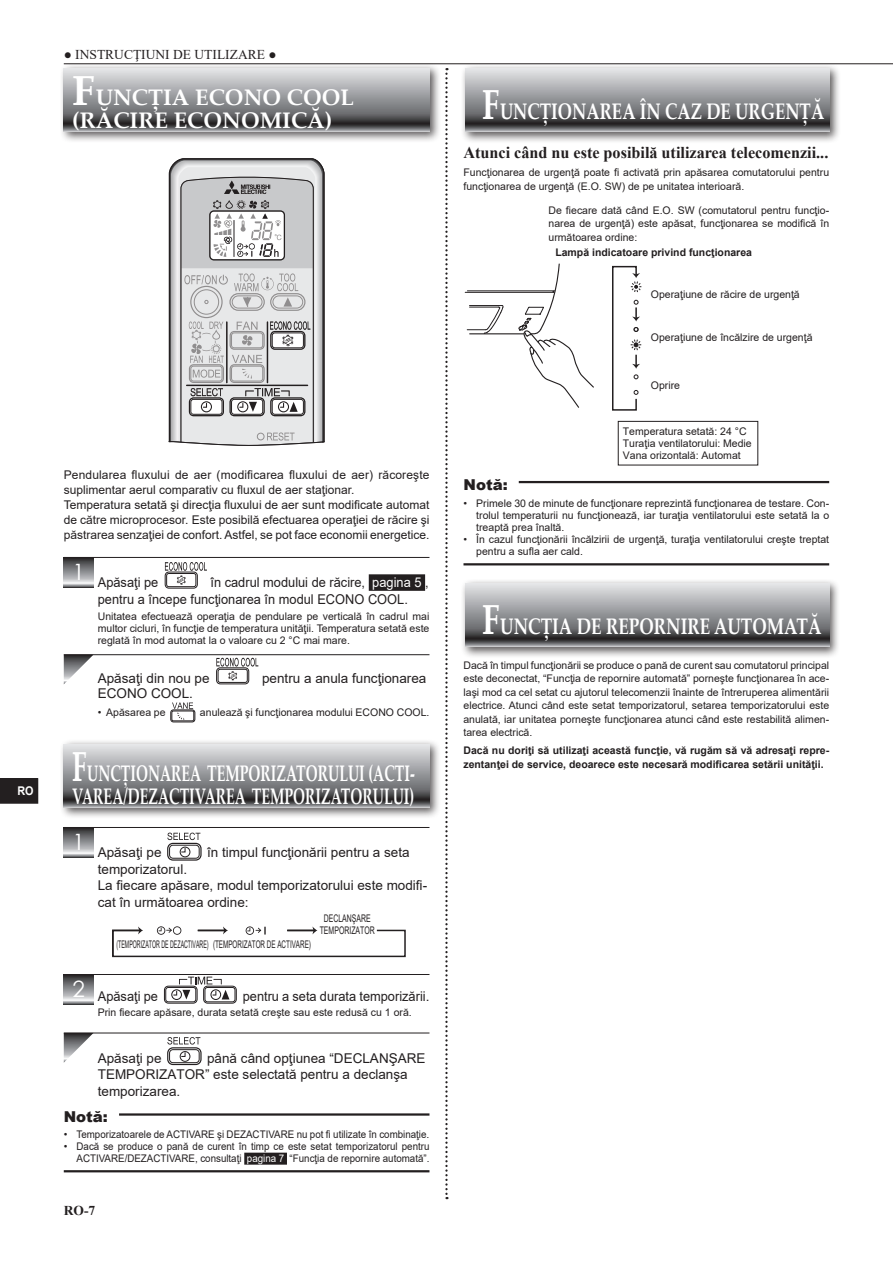
<style>
.page{position:relative;width:893px;height:1263px;background:#fff}
.page>*{position:absolute;margin:0;border:0;box-sizing:border-box;transform-origin:0 0}
.t1{font:700 22.5px/22.5px "Palatino Linotype";color:#fff;scale:.64 1}
.t2{font:700 22.5px/22.5px "Palatino Linotype";color:#fff}
.t3{font:700 22.5px "Palatino Linotype";color:#fff;scale:.76 1}
.t4{font:700 22.5px "Palatino Linotype";color:#fff;scale:.77 1}
.t5{font:700 16.5px "Times New Roman";color:#231f20}
.t6{font:900 15px "Arial";color:#231f20}
.t7{font:13.5px/16.5px "Arial";color:#231f20}
.t8{font:13.5px/16.5px "Arial";color:#231f20;scale:.95 1}
.t9{font:13.5px "Times New Roman";color:#231f20}
.t10{font:700 13.5px "Times New Roman";color:#231f20}
.t11{font:12px/15px "Arial";color:#231f20}
.t12{font:700 12px "Arial";color:#fff;scale:.9 1}
.t13{font:10.5px/12px "Arial";color:#231f20;text-align:justify}
.t14{font:700 10.5px/13.5px "Arial";color:#231f20}
.t15{font:10.5px "Arial";color:#231f20;scale:.5 1}
.t16{font:10.5px/12px "Arial";color:#231f20;text-align:center;scale:.66 1}
.s1{font-size:42px}
.s2{color:#fff}
</style>
<div class="page">
<hr style="left:64px;top:63px;width:829px;height:1px;background:#231f20">
<svg style="left:0;top:778px;width:38px;height:26px"></svg>
<svg style="left:168px;top:158px;width:157px;height:288px"></svg>
<svg style="left:612px;top:265px;width:29px;height:146px"></svg>
<hr style="left:470px;top:333px;width:60px;height:1px;background:#231f20">
<hr style="left:465px;top:292px;width:89px;height:1px;background:#231f20">
<hr style="left:467px;top:291px;width:87px;height:1px;background:#231f20">
<svg style="left:467px;top:305px;width:36px;height:29px"></svg>
<svg style="left:518px;top:263px;width:76px;height:145px"></svg>
<svg style="left:445px;top:68px;width:3px;height:1131px"></svg>
<hr style="left:64px;top:557px;width:365px;height:1px;background:#231f20">
<div style="left:369px;top:574px;width:56px;height:17px;background:#231f20"></div>
<hr style="left:64px;top:654px;width:365px;height:1px;background:#231f20">
<svg style="left:64px;top:558px;width:30px;height:29px"></svg>
<svg style="left:164px;top:562px;width:43px;height:27px"></svg>
<svg style="left:64px;top:654px;width:30px;height:30px"></svg>
<svg style="left:216px;top:658px;width:42px;height:27px"></svg>
<svg style="left:170px;top:702px;width:25px;height:21px"></svg>
<div style="left:59px;top:739px;width:382px;height:80px;background:#231f20;opacity:.75"></div>
<svg style="left:64px;top:744px;width:365px;height:64px"></svg>
<div style="left:59px;top:63px;width:382px;height:80px;background:#231f20;opacity:.75"></div>
<svg style="left:64px;top:68px;width:365px;height:64px"></svg>
<hr style="left:64px;top:827px;width:365px;height:1px;background:#231f20">
<hr style="left:64px;top:974px;width:365px;height:1px;background:#231f20">
<hr style="left:64px;top:1033px;width:365px;height:1px;background:#231f20">
<hr style="left:119px;top:1113px;width:310px;height:3px;background:#231f20">
<hr style="left:64px;top:1170px;width:365px;height:2px;background:#231f20">
<div style="left:244px;top:1153px;width:43px;height:12px;background:#231f20"></div>
<svg style="left:64px;top:828px;width:30px;height:29px"></svg>
<svg style="left:167px;top:833px;width:35px;height:28px"></svg>
<div style="left:180px;top:847px;width:10px;height:10px;border:1px solid #231f20;border-radius:50%"></div>
<svg style="left:64px;top:975px;width:30px;height:29px"></svg>
<svg style="left:164px;top:976px;width:73px;height:28px"></svg>
<svg style="left:64px;top:1033px;width:30px;height:30px"></svg>
<svg style="left:167px;top:1037px;width:35px;height:29px"></svg>
<div style="left:180px;top:1051px;width:10px;height:11px;border:1px solid #231f20;border-radius:50%"></div>
<svg style="left:112px;top:926px;width:294px;height:32px"></svg>
<div style="left:618px;top:421px;width:140px;height:44px;border:1px solid #231f20"></div>
<hr style="left:519px;top:481px;width:310px;height:2px;background:#231f20">
<hr style="left:463px;top:563px;width:366px;height:2px;background:#231f20">
<div style="left:460px;top:63px;width:381px;height:80px;background:#231f20;opacity:.75"></div>
<svg style="left:465px;top:68px;width:364px;height:64px"></svg>
<div style="left:460px;top:578px;width:381px;height:80px;background:#231f20;opacity:.75"></div>
<svg style="left:465px;top:583px;width:364px;height:64px"></svg>
<p class="t9" style="left:64px;top:45px;width:214px">● INSTRUCŢIUNI DE UTILIZARE ●</p>
<h1 class="t2" style="left:72px;top:85px;width:283px"><span class="s1">F</span>UNCȚIA ECONO COOL (RĂCIRE ECONOMICĂ)</h1>
<p class="t12" style="left:17px;top:782px;width:19px">RO</p>
<p class="t11" style="left:64px;top:467px;width:367px">Pendularea fluxului de aer (modificarea fluxului de aer) răcoreşte suplimentar aerul comparativ cu fluxul de aer staţionar.<br>Temperatura setată şi direcţia fluxului de aer sunt modificate automat de către microprocesor. Este posibilă efectuarea operaţiei de răcire şi păstrarea senzaţiei de confort.Astfel, se pot face economii energetice.</p>
<p class="t8" style="left:72px;top:574px;width:92px"><sup>1</sup> Apăsaţi pe</p>
<p class="t8" style="left:98px;top:574px;width:350px;text-indent:113px">în cadrul modului de răcire, <span class="s2">pagina 5</span> , pentru a începe funcţionarea în modul ECONO COOL.</p>
<p class="t13" style="left:98px;top:610px;width:333px">Unitatea efectuează operaţia de pendulare pe verticală în cadrul mai multor cicluri, în funcţie de temperatura unităţii. Temperatura setată este reglată în mod automat la o valoare cu 2 °C mai mare.</p>
<p class="t7" style="left:98px;top:670px;width:113px">Apăsaţi din nou pe</p>
<p class="t7" style="left:262px;top:670px;width:166px">pentru a anula funcţionarea</p>
<p class="t7" style="left:98px;top:685px;width:97px">ECONO COOL.</p>
<p class="t13" style="left:98px;top:706px;width:69px">• Apăsarea pe</p>
<p class="t13" style="left:200px;top:706px;width:231px">anulează şi funcţionarea modului ECONO COOL.</p>
<h1 class="t1" style="left:72px;top:761px;width:537px"><span class="s1">F</span>UNCŢIONAREA TEMPORIZATORULUI (ACTI-<br>VAREA/DEZACTIVAREA TEMPORIZATORULUI)</h1>
<p class="t7" style="left:72px;top:844px;width:91px"><sup>1</sup> Apăsaţi pe</p>
<p class="t7" style="left:207px;top:844px;width:204px">în timpul funcţionării pentru a seta</p>
<p class="t7" style="left:98px;top:860px;width:331px">temporizatorul.<br>La fiecare apăsare, modul temporizatorului este modifi&shy;cat în următoarea ordine:</p>
<p class="t15" style="left:117px;top:937px;width:391px">(TEMPORIZATOR DE DEZACTIVARE) (TEMPORIZATOR DE ACTIVARE)</p>
<p class="t16" style="left:320px;top:912px;width:85px">DECLANŞARE<br>TEMPORIZATOR</p>
<p class="t8" style="left:72px;top:988px;width:92px"><sup>2</sup> Apăsaţi pe</p>
<p class="t8" style="left:243px;top:988px;width:198px">pentru a seta durata temporizării.</p>
<p class="t13" style="left:98px;top:1006px;width:315px">Prin fiecare apăsare, durata setată creşte sau este redusă cu 1 oră.</p>
<p class="t7" style="left:98px;top:1049px;width:65px">Apăsaţi pe</p>
<p class="t7" style="left:98px;top:1049px;width:329px;text-indent:109px">până când opţiunea “DECLANŞARE<br>TEMPORIZATOR” este selectată pentru a declanşa temporizarea.</p>
<h3 class="t6" style="left:64px;top:1106px;width:46px">Notă:</h3>
<p class="t13" style="left:64px;top:1128px;width:367px">• Temporizatoarele de ACTIVARE şi DEZACTIVARE nu pot fi utilizate în combinaţie.</p>
<p class="t13" style="left:64px;top:1140px;width:367px;text-align:right">• Dacă se produce o pană de curent în timp ce este setat temporizatorul pentru<br>ACTIVARE/DEZACTIVARE, consultaţi <span class="s2">pagina 7</span> “Funcţia de repornire automată”.</p>
<p class="t10" style="left:64px;top:1200px;width:33px">RO-7</p>
<h1 class="t3" style="left:482px;top:95px;width:452px"><span class="s1">F</span>UNCŢIONAREA ÎN CAZ DE URGENŢĂ</h1>
<h2 class="t5" style="left:463px;top:141px;width:366px">Atunci când nu este posibilă utilizarea telecomenzii...</h2>
<p class="t13" style="left:463px;top:166px;width:367px;line-height:13.5px">Funcţionarea de urgenţă poate fi activată prin apăsarea comutatorului pentru funcţionarea de urgenţă (E.O. SW) de pe unitatea interioară.</p>
<p class="t13" style="left:548px;top:203px;width:282px;line-height:13.5px">De fiecare dată când E.O. SW (comutatorul pentru funcţio&shy;narea de urgenţă) este apăsat, funcţionarea se modifică în următoarea ordine:</p>
<p class="t14" style="left:555px;top:245px;width:198px">Lampă indicatoare privind funcţionarea</p>
<p class="t13" style="left:651px;top:288px;width:150px">Operaţiune de răcire de urgenţă</p>
<p class="t13" style="left:651px;top:331px;width:163px">Operaţiune de încălzire de urgenţă</p>
<p class="t13" style="left:651px;top:379px;width:31px">Oprire</p>
<p class="t13" style="left:623px;top:425px;width:130px;text-align:left">Temperatura setată: 24 °C<br>Turaţia ventilatorului: Medie<br>Vana orizontală: Automat</p>
<h3 class="t6" style="left:463px;top:473px;width:46px">Notă:</h3>
<p class="t13" style="left:476px;top:497px;width:354px;text-indent:-13px">• Primele 30 de minute de funcţionare reprezintă funcţionarea de testare. Con&shy;trolul temperaturii nu funcţionează, iar turaţia ventilatorului este setată la o treaptă prea înaltă.</p>
<p class="t13" style="left:476px;top:533px;width:354px;text-indent:-13px">• În cazul funcţionării încălzirii de urgenţă, turaţia ventilatorului creşte treptat pentru a sufla aer cald.</p>
<h1 class="t4" style="left:482px;top:610px;width:442px"><span class="s1">F</span>UNCŢIA DE REPORNIRE AUTOMATĂ</h1>
<p class="t13" style="left:463px;top:658px;width:367px;line-height:13.5px">Dacă în timpul funcţionării se produce o pană de curent sau comutatorul principal este deconectat, “Funcţia de repornire automată” porneşte funcţionarea în ace&shy;laşi mod ca cel setat cu ajutorul telecomenzii înainte de întreruperea alimentării electrice. Atunci când este setat temporizatorul, setarea temporizatorului este anulată, iar unitatea porneşte funcţionarea atunci când este restabilită alimen&shy;tarea electrică.</p>
<p class="t14" style="left:463px;top:744px;width:367px">Dacă nu doriţi să utilizaţi această funcţie, vă rugăm să vă adresaţi repre&shy;zentanţei de service, deoarece este necesară modificarea setării unităţii.</p>
</div>
